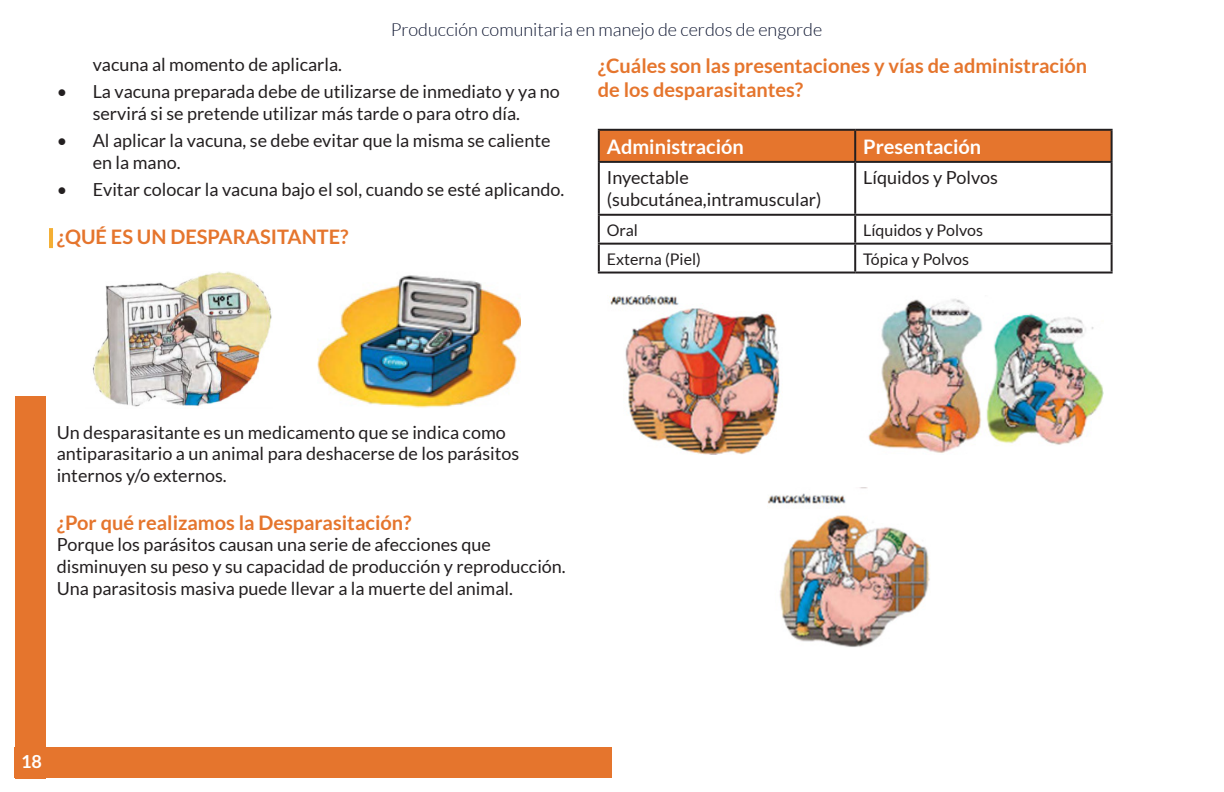
<style>
.page{position:relative;width:1224px;height:792px;background:#fff}
.page>*{position:absolute;margin:0;border:0;box-sizing:border-box;transform-origin:0 0}
.Titulo_2{font:700 20px/24px "Lato";color:#e5752d}
.Titulo_2-2{font:700 20px "Lato";color:#fff}
.Titulo_1{font:700 20px "Lato";color:#e5752d}
.Parrafo{font:18px/21.6px "Lato";color:#231f20}
.t1{font:300 18px "Lato";color:#0c142f}
.t2{font:700 18px "Lato";color:#fff}
.Parrafo-2{font:16px "Lato";color:#231f20}
</style>
<div class="page">
<div style="left:15px;top:396px;width:30px;height:382px;background:#e5752d"></div>
<div style="left:15px;top:748px;width:597px;height:30px;background:#e5752d"></div>
<hr style="left:49px;top:228px;width:4px;height:20px;background:#f4af34">
<div style="left:600px;top:131px;width:511px;height:30px;background:#e5752d"></div>
<hr style="left:598px;top:129px;width:257px;height:2px;background:#231f20">
<hr style="left:598px;top:131px;width:2px;height:30px;background:#231f20">
<hr style="left:855px;top:129px;width:258px;height:2px;background:#231f20">
<hr style="left:854px;top:131px;width:2px;height:30px;background:#231f20">
<hr style="left:1111px;top:131px;width:2px;height:30px;background:#231f20">
<hr style="left:598px;top:161px;width:257px;height:2px;background:#231f20">
<hr style="left:598px;top:163px;width:2px;height:51px;background:#231f20">
<hr style="left:855px;top:161px;width:258px;height:2px;background:#231f20">
<hr style="left:854px;top:163px;width:2px;height:51px;background:#231f20">
<hr style="left:1111px;top:163px;width:2px;height:51px;background:#231f20">
<hr style="left:598px;top:214px;width:257px;height:2px;background:#231f20">
<hr style="left:598px;top:216px;width:2px;height:27px;background:#231f20">
<hr style="left:855px;top:214px;width:258px;height:2px;background:#231f20">
<hr style="left:854px;top:216px;width:2px;height:27px;background:#231f20">
<hr style="left:1111px;top:216px;width:2px;height:27px;background:#231f20">
<hr style="left:598px;top:243px;width:257px;height:2px;background:#231f20">
<hr style="left:598px;top:245px;width:2px;height:27px;background:#231f20">
<hr style="left:855px;top:243px;width:258px;height:2px;background:#231f20">
<hr style="left:854px;top:245px;width:2px;height:27px;background:#231f20">
<hr style="left:1111px;top:245px;width:2px;height:27px;background:#231f20">
<hr style="left:598px;top:272px;width:257px;height:2px;background:#231f20">
<hr style="left:855px;top:272px;width:258px;height:2px;background:#231f20">
<img style="left:92px;top:271px;width:180px;height:136px">
<img style="left:318px;top:275px;width:202px;height:133px">
<img style="left:607px;top:295px;width:173px;height:160px">
<img style="left:768px;top:488px;width:162px;height:159px">
<img style="left:868px;top:299px;width:235px;height:154px">
<p class="t1" style="left:391px;top:20px;width:433px">Producción comunitaria en manejo de cerdos de engorde</p>
<p class="Parrafo" style="left:93px;top:54px;width:251px">vacuna al momento de aplicarla.</p>
<p class="Parrafo" style="left:57px;top:81px;width:505px;text-align:center">• La vacuna preparada debe de utilizarse de inmediato y ya no servirá si se pretende utilizar más tarde o para otro día.</p>
<p class="Parrafo" style="left:93px;top:130px;width:459px;text-indent:-36px">• Al aplicar la vacuna, se debe evitar que la misma se caliente en la mano.</p>
<p class="Parrafo" style="left:57px;top:179px;width:509px">• Evitar colocar la vacuna bajo el sol, cuando se esté aplicando.</p>
<p class="Titulo_1" style="left:57px;top:225px;width:293px">¿QUÉ ES UN DESPARASITANTE?</p>
<p class="Titulo_2" style="left:598px;top:53px;width:491px">¿Cuáles son las presentaciones y vías de administración de los desparasitantes?</p>
<p class="Titulo_2-2" style="left:607px;top:135px;width:139px">Administración</p>
<p class="Titulo_2-2" style="left:863px;top:135px;width:119px">Presentación</p>
<p class="Parrafo" style="left:607px;top:167px;width:216px">Inyectable (subcutánea,intramuscular)</p>
<p class="Parrafo" style="left:863px;top:167px;width:136px">Líquidos y Polvos</p>
<p class="Parrafo-2" style="left:607px;top:221px;width:33px">Oral</p>
<p class="Parrafo-2" style="left:863px;top:221px;width:121px">Líquidos y Polvos</p>
<p class="Parrafo-2" style="left:607px;top:250px;width:96px">Externa (Piel)</p>
<p class="Parrafo-2" style="left:863px;top:250px;width:107px">Tópica y Polvos</p>
<p class="Parrafo" style="left:57px;top:421px;width:464px">Un desparasitante es un medicamento que se indica como antiparasitario a un animal para deshacerse de los parásitos internos y/o externos.</p>
<p class="Titulo_2" style="left:57px;top:510px;width:356px">¿Por qué realizamos la Desparasitación?</p>
<p class="Parrafo" style="left:57px;top:534px;width:511px">Porque los parásitos causan una serie de afecciones que disminuyen su peso y su capacidad de producción y reproducción.<br>Una parasitosis masiva puede llevar a la muerte del animal.</p>
<p class="t2" style="left:21px;top:751px;width:22px">18</p>
</div>
